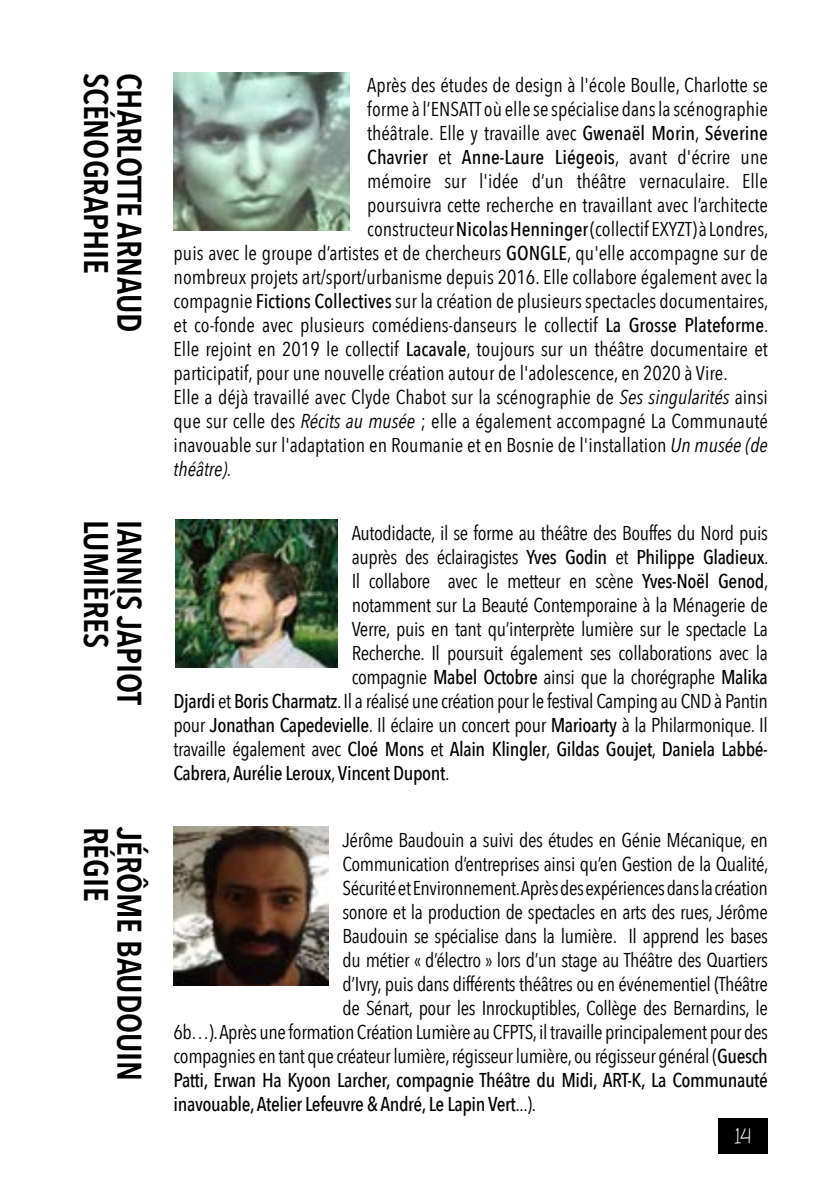
<style>
.page{position:relative;width:840px;height:1191px;background:#fff}
.page>*{position:absolute;margin:0;border:0;box-sizing:border-box;transform-origin:0 0}
.t1{font:600 34px "Avenir Next Condensed";color:#000}
.t2{font:20px "Avenir Next Condensed";letter-spacing:-.02em;color:#000}
.t3{font:20px "Avenir Next Condensed";color:#000}
.t4{font:500 20px "Avenir Next Condensed";letter-spacing:-.02em;color:#000}
.t5{font:500 20px "Avenir Next Condensed";color:#000}
.t6{font:italic 20px "Avenir Next Condensed";letter-spacing:-.005em;color:#000}
.t7{font:20px "Buttercake";color:#fff}
.s1{font-weight:500}
.s2{font-weight:400}
.s3{font-style:italic}
</style>
<div class="page">
<img style="left:174px;top:72px;width:175px;height:159px">
<img style="left:175px;top:520px;width:162px;height:147px">
<img style="left:173px;top:826px;width:155px;height:159px">
<div style="left:717px;top:1118px;width:50px;height:36px;background:#000"></div>
<h1 class="t1" style="left:125px;top:72px;width:203px;rotate:90deg">SCÉNOGRAPHIE</h1>
<h1 class="t1" style="left:159px;top:72px;width:261px;rotate:90deg">CHARLOTTE ARNAUD</h1>
<h1 class="t1" style="left:125px;top:520px;width:130px;rotate:90deg">LUMIÈRES</h1>
<h1 class="t1" style="left:159px;top:520px;width:187px;rotate:90deg">IANNIS JAPIOT</h1>
<h1 class="t1" style="left:125px;top:826px;width:76px;rotate:90deg">RÉGIE</h1>
<h1 class="t1" style="left:159px;top:826px;width:256px;rotate:90deg">JÉRÔME BAUDOUIN</h1>
<p class="t3" style="left:367px;top:68px;width:402px">Après des études de design à l'école Boulle, Charlotte se</p>
<p class="t3" style="left:367px;top:92px;width:402px">forme à l’ENSATT où elle se spécialise dans la scénographie</p>
<p class="t3" style="left:367px;top:116px;width:402px">théâtrale. Elle y travaille avec <span class="s1">Gwenaël Morin</span>, <span class="s1">Séverine</span></p>
<p class="t5" style="left:367px;top:145px;width:402px">Chavrier <span class="s2">et</span> Anne-Laure Liégeois<span class="s2">, avant d'écrire une</span></p>
<p class="t3" style="left:367px;top:164px;width:402px">mémoire sur l'idée d’un théâtre vernaculaire. Elle</p>
<p class="t3" style="left:367px;top:188px;width:402px">poursuivra cette recherche en travaillant avec l’architecte</p>
<p class="t3" style="left:367px;top:212px;width:402px">constructeur <span class="s1">Nicolas Henninger</span> (collectif EXYZT) à Londres,</p>
<p class="t3" style="left:173px;top:236px;width:595px">puis avec le groupe d’artistes et de chercheurs <span class="s1">GONGLE</span>, qu'elle accompagne sur de</p>
<p class="t3" style="left:173px;top:260px;width:595px">nombreux projets art/sport/urbanisme depuis 2016. Elle collabore également avec la</p>
<p class="t3" style="left:173px;top:284px;width:596px">compagnie <span class="s1">Fictions Collectives</span> sur la création de plusieurs spectacles documentaires,</p>
<p class="t3" style="left:173px;top:308px;width:596px">et co-fonde avec plusieurs comédiens-danseurs le collectif <span class="s1">La Grosse Plateforme</span>.</p>
<p class="t3" style="left:173px;top:332px;width:595px">Elle rejoint en 2019 le collectif <span class="s1">Lacavale</span>, toujours sur un théâtre documentaire et</p>
<p class="t3" style="left:173px;top:356px;width:555px">participatif, pour une nouvelle création autour de l'adolescence, en 2020 à Vire.</p>
<p class="t3" style="left:173px;top:380px;width:595px">Elle a déjà travaillé avec Clyde Chabot sur la scénographie de <span class="s3">Ses singularités</span> ainsi</p>
<p class="t3" style="left:173px;top:404px;width:595px">que sur celle des <span class="s3">Récits au musée</span> ; elle a également accompagné La Communauté</p>
<p class="t3" style="left:173px;top:428px;width:595px">inavouable sur l'adaptation en Roumanie et en Bosnie de l'installation <span class="s3">Un musée (de</span></p>
<p class="t6" style="left:173px;top:457px;width:59px">théâtre).</p>
<p class="t2" style="left:351px;top:515px;width:417px">Autodidacte, il se forme au théâtre des Bouffes du Nord puis</p>
<p class="t2" style="left:351px;top:539px;width:418px">auprès des éclairagistes <span class="s1">Yves Godin</span> et <span class="s1">Philippe Gladieux</span>.</p>
<p class="t2" style="left:351px;top:563px;width:418px">Il collabore avec le metteur en scène <span class="s1">Yves-Noël Genod</span>,</p>
<p class="t2" style="left:351px;top:587px;width:417px">notamment sur La Beauté Contemporaine à la Ménagerie de</p>
<p class="t2" style="left:351px;top:611px;width:417px">Verre, puis en tant qu’interprète lumière sur le spectacle La</p>
<p class="t2" style="left:351px;top:635px;width:417px">Recherche. Il poursuit également ses collaborations avec la</p>
<p class="t2" style="left:351px;top:659px;width:417px">compagnie <span class="s1">Mabel Octobre</span> ainsi que la chorégraphe <span class="s1">Malika</span></p>
<p class="t2" style="left:173px;top:683px;width:595px"><span class="s1">Djardi</span> et <span class="s1">Boris Charmatz</span>. Il a réalisé une création pour le festival Camping au CND à Pantin</p>
<p class="t2" style="left:173px;top:707px;width:595px">pour <span class="s1">Jonathan Capedevielle</span>. Il éclaire un concert pour <span class="s1">Marioarty</span> à la Philarmonique. Il</p>
<p class="t4" style="left:173px;top:736px;width:595px"><span class="s2">travaille également avec</span> Cloé Mons <span class="s2">et</span> Alain Klingler<span class="s2">,</span> Gildas Goujet<span class="s2">,</span> Daniela Labbé-</p>
<p class="t4" style="left:173px;top:760px;width:277px">Cabrera<span class="s2">,</span> Aurélie Leroux<span class="s2">,</span> Vincent Dupont<span class="s2">.</span></p>
<p class="t2" style="left:342px;top:822px;width:427px">Jérôme Baudouin a suivi des études en Génie Mécanique, en</p>
<p class="t2" style="left:342px;top:846px;width:427px">Communication d’entreprises ainsi qu’en Gestion de la Qualité,</p>
<p class="t2" style="left:342px;top:870px;width:426px">Sécurité et Environnement. Après des expériences dans la création</p>
<p class="t2" style="left:342px;top:894px;width:426px">sonore et la production de spectacles en arts des rues, Jérôme</p>
<p class="t2" style="left:342px;top:918px;width:426px">Baudouin se spécialise dans la lumière. Il apprend les bases</p>
<p class="t2" style="left:342px;top:942px;width:426px">du métier « d’électro » lors d’un stage au Théâtre des Quartiers</p>
<p class="t2" style="left:342px;top:966px;width:426px">d’Ivry, puis dans différents théâtres ou en événementiel (Théâtre</p>
<p class="t2" style="left:342px;top:990px;width:426px">de Sénart, pour les Inrockuptibles, Collège des Bernardins, le</p>
<p class="t2" style="left:173px;top:1014px;width:595px">6b…). Après une formation Création Lumière au CFPTS, il travaille principalement pour des</p>
<p class="t2" style="left:173px;top:1038px;width:595px">compagnies en tant que créateur lumière, régisseur lumière, ou régisseur général (<span class="s1">Guesch</span></p>
<p class="t4" style="left:173px;top:1067px;width:595px">Patti, Erwan Ha Kyoon Larcher, compagnie Théâtre du Midi, ART-K, La Communauté</p>
<p class="t4" style="left:173px;top:1091px;width:364px">inavouable, Atelier Lefeuvre &amp; André, Le Lapin Vert<span class="s2">...).</span></p>
<p class="t7" style="left:734px;top:1124px;width:18px">14</p>
</div>
